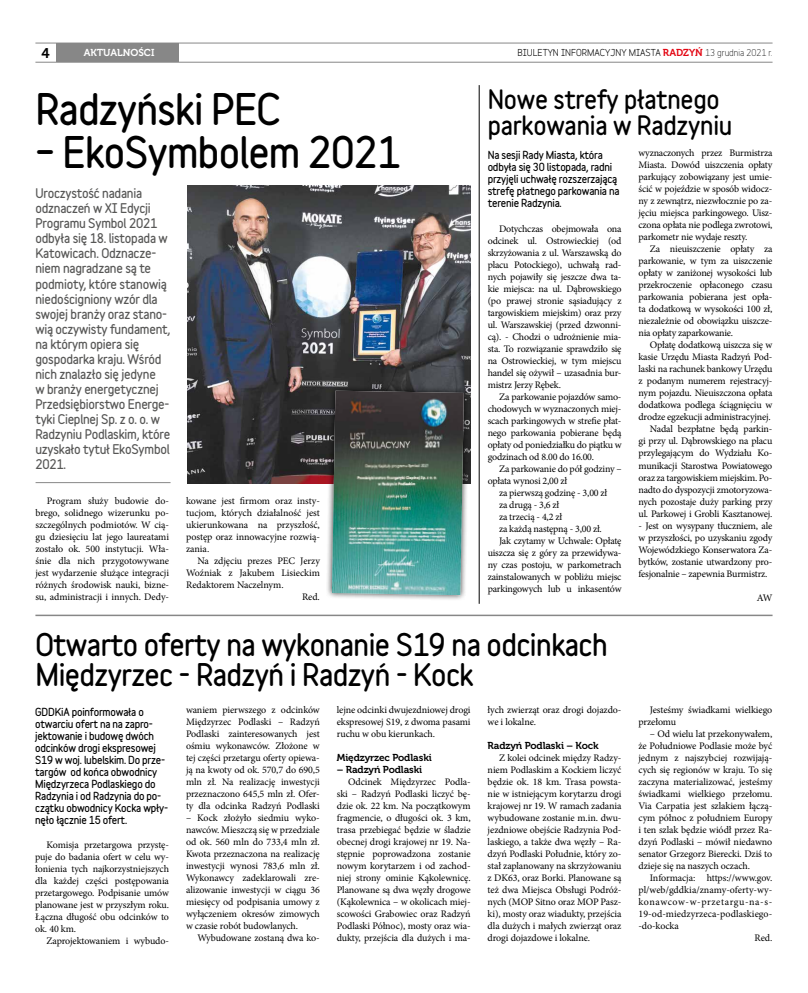
<style>
.page{position:relative;width:808px;height:993px;background:#fff}
.page>*{position:absolute;margin:0;border:0;box-sizing:border-box;transform-origin:0 0}
.t1{font:900 39px "Variable";letter-spacing:-.02em;color:#000}
.t2{font:900 28px/30px "Variable";letter-spacing:-.02em;color:#000}
.t3{font:900 24px/26px "Variable";letter-spacing:-.01em;color:#000}
.t4{font:14px "Museo 700";color:#000}
.t5{font:900 12px/15px "Variable";letter-spacing:-.02em;color:#575756}
.t6{font:10px/12px "Minion Pro";letter-spacing:-.02em;color:#000;text-align:justify}
.t7{font:900 10px/12px "Variable";letter-spacing:-.02em;color:#000}
.t8{font:10px "Museo 700";letter-spacing:-.01em;color:#000}
.t9{font:10px "Minion Pro";color:#000}
.t10{font:10px "Minion Pro";letter-spacing:.005em;color:#000}
.t11{font:10px "Minion Pro";letter-spacing:.055em;color:#000}
.t12{font:10px "Museo 700";color:#fff}
.t13{font:700 9px "Variable";color:#000}
.s1{font-family:"Museo 700";font-weight:400;font-size:10px;color:#e30613}
.s2{font-weight:400}
</style>
<div class="page">
<div style="left:56px;top:43px;width:123px;height:19px;background:#878787"></div>
<hr style="left:35px;top:43px;width:737px;height:1px;background:#878787">
<hr style="left:35px;top:62px;width:737px;height:1px;background:#878787">
<img style="left:187px;top:186px;width:283px;height:297px">
<div style="left:326px;top:384px;width:144px;height:217px;background:#000;opacity:.75"></div>
<img style="left:332px;top:390px;width:132px;height:205px">
<hr style="left:36px;top:482px;width:135px;height:1px;background:#878787">
<hr style="left:35px;top:614px;width:737px;height:2px;background:#878787">
<hr style="left:479px;top:85px;width:1px;height:518px;background:#000">
<h3 class="t4" style="left:42px;top:45px;width:10px">4</h3>
<p class="t13" style="left:517px;top:45px;width:256px">BIULETYN INFORMACYJNY MIASTA <span class="s1">RADZYŃ</span> <span class="s2">13 grudnia 2021 r.</span></p>
<p class="t12" style="left:84px;top:47px;width:72px">AKTUALNOŚCI</p>
<h1 class="t1" style="left:35px;top:79px;width:247px">Radzyński PEC</h1>
<h1 class="t1" style="left:35px;top:122px;width:367px">– EkoSymbolem 2021</h1>
<p class="t5" style="left:35px;top:186px;width:136px">Uroczystość nadania odznaczeń w XI Edycji<br>Programu Symbol 2021 odbyła się 18. listopada w<br>Katowicach. Odznacze&shy;niem nagradzane są te podmioty, które stanowią niedościgniony wzór dla swojej branży oraz stano&shy;wią oczywisty fundament, na którym opiera się gospodarka kraju. Wśród nich znalazło się jedyne<br>w branży energetycznej<br>Przedsiębiorstwo Energe&shy;tyki Cieplnej Sp. z o. o. w<br>Radzyniu Podlaskim, które uzyskało tytuł EkoSymbol<br>2021.</p>
<p class="t6" style="left:35px;top:494px;width:135px;text-indent:11px">Program służy budowie do&shy;brego, solidnego wizerunku po&shy;szczególnych podmiotów. W cią&shy;gu dziesięciu lat jego laureatami zostało ok. 500 instytucji. Wła&shy;śnie dla nich przygotowywane jest wydarzenie służące integracji różnych środowisk nauki, bizne&shy;su, administracji i innych. Dedy-</p>
<p class="t6" style="left:186px;top:494px;width:135px">kowane jest firmom oraz insty&shy;tucjom, których działalność jest ukierunkowana na przyszłość, postęp oraz innowacyjne rozwią&shy;zania.</p>
<p class="t6" style="left:197px;top:554px;width:124px">Na zdjęciu prezes PEC Jerzy</p>
<p class="t6" style="left:186px;top:566px;width:135px">Woźniak z Jakubem Lisieckim</p>
<p class="t6" style="left:186px;top:578px;width:99px">Redaktorem Naczelnym.</p>
<p class="t6" style="left:302px;top:590px;width:19px">Red.</p>
<h3 class="t3" style="left:488px;top:86px;width:246px">Nowe strefy płatnego parkowania w Radzyniu</h3>
<p class="t7" style="left:488px;top:149px;width:133px">Na sesji Rady Miasta, która odbyła się 30 listopada, radni przyjęli uchwałę rozszerzającą strefę płatnego parkowania na terenie Radzynia.</p>
<p class="t6" style="left:488px;top:222px;width:135px;text-indent:11px">Dotychczas obejmowała ona odcinek ul. Ostrowieckiej (od skrzyżowania z ul. Warszawską do placu Potockiego), uchwałą rad&shy;nych pojawiły się jeszcze dwa ta&shy;kie miejsca: na ul. Dąbrowskiego (po prawej stronie sąsiadujący z targowiskiem miejskim) oraz przy ul. Warszawskiej (przed dzwonni&shy;cą). - Chodzi o udrożnienie mia&shy;sta. To rozwiązanie sprawdziło się na Ostrowieckiej, w tym miejscu handel się ożywił – uzasadnia bur&shy;mistrz Jerzy Rębek.</p>
<p class="t6" style="left:488px;top:390px;width:135px;text-indent:11px">Za parkowanie pojazdów samo&shy;chodowych w wyznaczonych miej&shy;scach parkingowych w strefie płat&shy;nego parkowania pobierane będą opłaty od poniedziałku do piątku w godzinach od 8.00 do 16.00.</p>
<p class="t6" style="left:488px;top:462px;width:135px;text-indent:11px">Za parkowanie do pół godziny – opłata wynosi 2,00 zł</p>
<p class="t6" style="left:499px;top:486px;width:110px">za pierwszą godzinę - 3,00 zł</p>
<p class="t6" style="left:499px;top:498px;width:62px">za drugą - 3,6 zł</p>
<p class="t6" style="left:499px;top:510px;width:65px">za trzecią - 4,2 zł</p>
<p class="t6" style="left:499px;top:522px;width:104px">za każdą następną - 3,00 zł.</p>
<p class="t6" style="left:499px;top:534px;width:124px">Jak czytamy w Uchwale: Opłatę</p>
<p class="t6" style="left:488px;top:546px;width:135px">uiszcza się z góry za przewidywa-</p>
<p class="t6" style="left:488px;top:558px;width:135px">ny czas postoju, w parkometrach</p>
<p class="t6" style="left:488px;top:570px;width:135px">zainstalowanych w pobliżu miejsc</p>
<p class="t6" style="left:488px;top:582px;width:135px">parkingowych lub u inkasentów</p>
<p class="t6" style="left:638px;top:147px;width:135px">wyznaczonych przez Burmistrza Miasta. Dowód uiszczenia opłaty parkujący zobowiązany jest umie&shy;ścić w pojeździe w sposób widocz&shy;ny z zewnątrz, niezwłocznie po za&shy;jęciu miejsca parkingowego. Uisz&shy;czona opłata nie podlega zwrotowi, parkometr nie wydaje reszty.</p>
<p class="t6" style="left:638px;top:243px;width:135px;text-indent:11px">Za nieuiszczenie opłaty za parkowanie, w tym za uiszczenie opłaty w zaniżonej wysokości lub przekroczenie opłaconego czasu parkowania pobierana jest opła&shy;ta dodatkową w wysokości 100 zł, niezależnie od obowiązku uiszcze&shy;nia opłaty zaparkowanie.</p>
<p class="t6" style="left:638px;top:339px;width:135px;text-align:right">Opłatę dodatkową uiszcza się w kasie Urzędu Miasta Radzyń Pod&shy;laski na rachunek bankowy Urzędu z podanym numerem rejestracyj&shy;nym pojazdu. Nieuiszczona opłata dodatkowa podlega ściągnięciu w drodze egzekucji administracyjnej.<br>Nadal bezpłatne będą parkin-<br>gi przy ul. Dąbrowskiego na placu przylegającym do Wydziału Ko&shy;munikacji Starostwa Powiatowego oraz za targowiskiem miejskim. Po&shy;nadto do dyspozycji zmotoryzowa&shy;nych pozostaje duży parking przy ul. Parkowej i Grobli Kasztanowej.</p>
<p class="t6" style="left:638px;top:519px;width:135px">- Jest on wysypany tłuczniem, ale w przyszłości, po uzyskaniu zgody Wojewódzkiego Konserwatora Za&shy;bytków, zostanie utwardzony pro&shy;fesjonalnie – zapewnia Burmistrz.</p>
<p class="t6" style="left:757px;top:591px;width:17px">AW</p>
<h2 class="t2" style="left:35px;top:629px;width:574px">Otwarto oferty na wykonanie S19 na odcinkach<br>Międzyrzec - Radzyń i Radzyń - Kock</h2>
<p class="t7" style="left:35px;top:705px;width:135px">GDDKiA poinformowała o otwarciu ofert na na zapro&shy;jektowanie i budowę dwóch odcinków drogi ekspresowej<br>S19 w woj. lubelskim. Do prze&shy;targów od końca obwodnicy<br>Międzyrzeca Podlaskiego do<br>Radzynia i od Radzynia do po&shy;czątku obwodnicy Kocka wpły&shy;nęło łącznie 15 ofert.</p>
<p class="t6" style="left:35px;top:838px;width:135px;text-indent:11px">Komisja przetargowa przystę&shy;puje do badania ofert w celu wy&shy;łonienia tych najkorzystniejszych dla każdej części postępowania przetargowego. Podpisanie umów planowane jest w przyszłym roku.<br>Łączna długość obu odcinków to ok. 40 km.</p>
<p class="t6" style="left:47px;top:934px;width:124px">Zaprojektowaniem i wybudo-</p>
<p class="t6" style="left:186px;top:703px;width:135px">waniem pierwszego z odcinków Międzyrzec Podlaski – Radzyń Podlaski zainteresowanych jest ośmiu wykonawców. Złożone w tej części przetargu oferty opiewa&shy;ją na kwoty od ok. 570,7 do 690,5 mln zł. Na realizację inwestycji przeznaczono 645,5 mln zł. Ofer&shy;ty dla odcinka Radzyń Podlaski</p>
<p class="t6" style="left:186px;top:811px;width:135px">– Kock złożyło siedmiu wyko&shy;nawców. Mieszczą się w przedziale od ok. 560 mln do 733,4 mln zł.<br>Kwota przeznaczona na realizację inwestycji wynosi 783,6 mln zł.<br>Wykonawcy zadeklarowali zre&shy;alizowanie inwestycji w ciągu 36 miesięcy od podpisania umowy z wyłączeniem okresów zimowych w czasie robót budowlanych.</p>
<p class="t6" style="left:197px;top:931px;width:124px">Wybudowane zostaną dwa ko-</p>
<p class="t6" style="left:337px;top:703px;width:135px">lejne odcinki dwujezdniowej drogi ekspresowej S19, z dwoma pasami ruchu w obu kierunkach.</p>
<p class="t8" style="left:337px;top:751px;width:96px">Międzyrzec Podlaski</p>
<p class="t8" style="left:337px;top:763px;width:87px">– Radzyń Podlaski</p>
<p class="t6" style="left:337px;top:775px;width:135px;text-indent:11px">Odcinek Międzyrzec Podla&shy;ski – Radzyń Podlaski liczyć bę&shy;dzie ok. 22 km. Na początkowym fragmencie, o długości ok. 3 km, trasa przebiegać będzie w śladzie obecnej drogi krajowej nr 19. Na&shy;stępnie poprowadzona zostanie nowym korytarzem i od zachod&shy;niej strony ominie Kąkolewnicę.<br>Planowane są dwa węzły drogowe (Kąkolewnica – w okolicach miej&shy;scowości Grabowiec oraz Radzyń Podlaski Północ), mosty oraz wia&shy;dukty, przejścia dla dużych i ma-</p>
<p class="t6" style="left:488px;top:703px;width:135px">łych zwierząt oraz drogi dojazdo&shy;we i lokalne.</p>
<p class="t8" style="left:488px;top:739px;width:112px">Radzyń Podlaski – Kock</p>
<p class="t6" style="left:488px;top:751px;width:135px;text-indent:11px">Z kolei odcinek między Radzy&shy;niem Podlaskim a Kockiem liczyć będzie ok. 18 km. Trasa powsta&shy;nie w istniejącym korytarzu drogi krajowej nr 19. W ramach zadania wybudowane zostanie m.in. dwu&shy;jezdniowe obejście Radzynia Pod&shy;laskiego, a także dwa węzły – Ra&shy;dzyń Podlaski Południe, który zo&shy;stał zaplanowany na skrzyżowaniu z DK63, oraz Borki. Planowane są też dwa Miejsca Obsługi Podróż&shy;nych (MOP Sitno oraz MOP Pasz&shy;ki), mosty oraz wiadukty, przejścia dla dużych i małych zwierząt oraz drogi dojazdowe i lokalne.</p>
<p class="t6" style="left:638px;top:703px;width:135px;text-indent:11px">Jesteśmy świadkami wielkiego przełomu</p>
<p class="t6" style="left:638px;top:727px;width:135px;text-indent:11px">– Od wielu lat przekonywałem, że Południowe Podlasie może być jednym z najszybciej rozwijają&shy;cych się regionów w kraju. To się zaczyna materializować, jesteśmy świadkami wielkiego przełomu.<br>Via Carpatia jest szlakiem łączą&shy;cym północ z południem Europy i ten szlak będzie wiódł przez Ra&shy;dzyń Podlaski – mówił niedawno senator Grzegorz Bierecki. Dziś to dzieje się na naszych oczach.</p>
<p class="t6" style="left:650px;top:871px;width:124px">Informacja: https://www.gov.</p>
<p class="t9" style="left:638px;top:882px;width:135px">pl/web/gddkia/znamy-oferty-wy-</p>
<p class="t11" style="left:638px;top:894px;width:135px">konawcow-w-przetargu-na-s-</p>
<p class="t10" style="left:638px;top:906px;width:135px">19-od-miedzyrzeca-podlaskiego-</p>
<p class="t6" style="left:638px;top:919px;width:42px">-do-kocka</p>
<p class="t6" style="left:754px;top:931px;width:19px">Red.</p>
</div>
